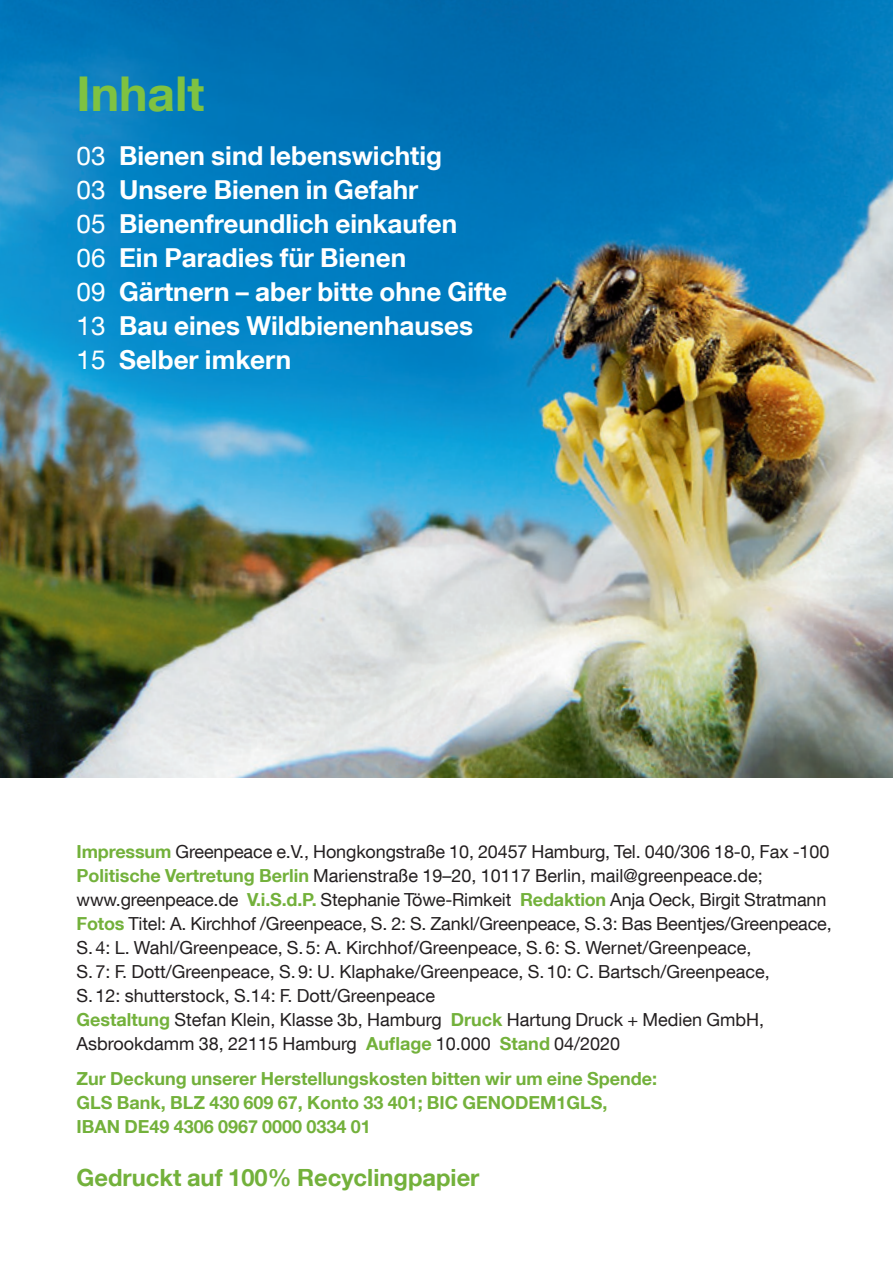
<style>
.page{position:relative;width:893px;height:1263px;background:#fff}
.page>*{position:absolute;margin:0;border:0;box-sizing:border-box;transform-origin:0 0}
.t1{font:700 48px "Helvetica Neue LT Com";color:#7fc241}
.t2{font:700 26.1px/33.9px "Helvetica Neue LT Com";color:#fff}
.t3{font:700 23.7px "Helvetica Neue LT Com";color:#73b13b}
.t4{font:18px/24px "Helvetica Neue LT Com";color:#231f20}
.t5{font:700 18px/24px "Helvetica Neue LT Com";color:#73b13b}
.s1{font-weight:400}
.s2{font-weight:700;color:#73b13b}
</style>
<div class="page">
<img style="left:0;top:0;width:893px;height:777px">
<h1 class="t1" style="left:77px;top:63px;width:129px">Inhalt</h1>
<h2 class="t2" style="left:77px;top:138px;width:432px"><span class="s1">03</span> Bienen sind lebenswichtig<br><span class="s1">03</span> Unsere Bienen in Gefahr<br><span class="s1">05</span> Bienenfreundlich einkaufen<br><span class="s1">06</span> Ein Paradies für Bienen<br><span class="s1">09</span> Gärtnern – aber bitte ohne Gifte<br><span class="s1">13</span> Bau eines Wildbienenhauses<br><span class="s1">15</span> Selber imkern</h2>
<p class="t4" style="left:77px;top:839px;width:757px"><span class="s2">Impressum</span> Greenpeace e.V., Hongkongstraße 10, 20457 Hamburg, Tel. 040/306 18-0, Fax -100<br><span class="s2">Politische Vertretung Berlin</span> Marienstraße 19–20, 10117 Berlin, mail@greenpeace.de; www.greenpeace.de <span class="s2">V.i.S.d.P.</span> Stephanie Töwe-Rimkeit <span class="s2">Redaktion</span> Anja Oeck, Birgit Stratmann <span class="s2">Fotos</span> Titel: A. Kirchhof /Greenpeace, S. 2: S. Zankl/Greenpeace, S.3: Bas Beentjes/Greenpeace, S. 4: L. Wahl/Greenpeace, S.5: A. Kirchhof/Greenpeace, S.6: S. Wernet/Greenpeace,<br>S. 7: F. Dott/Greenpeace, S.9: U. Klaphake/Greenpeace, S.10: C. Bartsch/Greenpeace,<br>S. 12: shutterstock, S.14: F. Dott/Greenpeace<br><span class="s2">Gestaltung</span> Stefan Klein, Klasse 3b, Hamburg <span class="s2">Druck</span> Hartung Druck + Medien GmbH, Asbrookdamm 38, 22115 Hamburg <span class="s2">Auflage</span> 10.000 <span class="s2">Stand</span> 04/2020</p>
<p class="t5" style="left:77px;top:1066px;width:582px">Zur Deckung unserer Herstellungskosten bitten wir um eine Spende:<br>GLS Bank, BLZ 430 609 67, Konto 33 401; BIC GENODEM1GLS,<br>IBAN DE49 4306 0967 0000 0334 01</p>
<h3 class="t3" style="left:77px;top:1162px;width:404px">Gedruckt auf 100% Recyclingpapier</h3>
</div>
